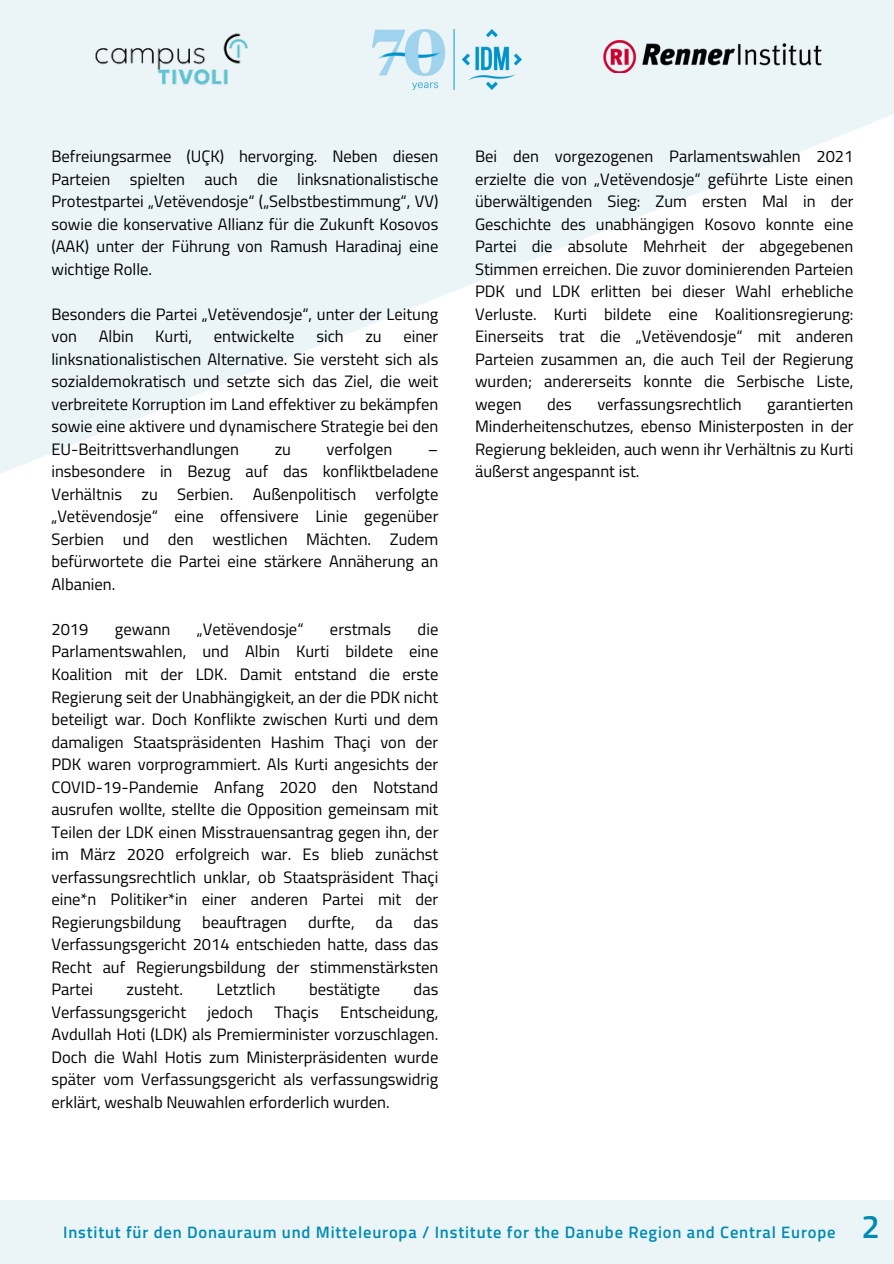
<style>
.page{position:relative;width:894px;height:1264px;background:#fff}
.page>*{position:absolute;margin:0;border:0;box-sizing:border-box;transform-origin:0 0}
.t1{font:600 32.85px "Titillium Web";color:#018bb2}
.t2{font:16.5px/22.5px "Titillium Web";color:#000;text-align:justify}
.t3{font:600 16.5px "Titillium Web";letter-spacing:.05em;color:#018bb2}
</style>
<div class="page">
<div style="left:0;top:1200px;width:893px;height:63px;background:#ebf5f8"></div>
<svg style="left:0;top:0;width:893px;height:474px;fill:#ebf5f8"></svg>
<img style="left:602px;top:40px;width:220px;height:33px">
<img style="left:372px;top:29px;width:149px;height:61px">
<img style="left:81px;top:19px;width:182px;height:81px">
<p class="t2" style="left:51px;top:145px;width:388px">Befreiungsarmee (UÇK) hervorging. Neben diesen Parteien spielten auch die linksnationalistische Protestpartei „Vetëvendosje“ („Selbstbestimmung“, VV) sowie die konservative Allianz für die Zukunft Kosovos (AAK) unter der Führung von Ramush Haradinaj eine wichtige Rolle.</p>
<p class="t2" style="left:51px;top:302px;width:388px">Besonders die Partei „Vetëvendosje“, unter der Leitung von</p>
<p class="t2" style="left:99px;top:325px;width:36px">Albin</p>
<p class="t2" style="left:155px;top:325px;width:38px">Kurti,</p>
<p class="t2" style="left:214px;top:325px;width:82px">entwickelte</p>
<p class="t2" style="left:316px;top:325px;width:29px">sich</p>
<p class="t2" style="left:365px;top:325px;width:18px">zu</p>
<p class="t2" style="left:51px;top:325px;width:388px;text-indent:352px">einer linksnationalistischen Alternative. Sie versteht sich als sozialdemokratisch und setzte sich das Ziel, die weit verbreitete Korruption im Land effektiver zu bekämpfen sowie eine aktivere und dynamischere Strategie bei den EU-Beitrittsverhandlungen</p>
<p class="t2" style="left:274px;top:437px;width:18px">zu</p>
<p class="t2" style="left:326px;top:437px;width:67px">verfolgen</p>
<p class="t2" style="left:51px;top:437px;width:388px;text-indent:376px">– insbesondere in Bezug auf das konfliktbeladene Verhältnis zu Serbien. Außenpolitisch verfolgte „Vetëvendosje“ eine offensivere Linie gegenüber Serbien und den westlichen Mächten. Zudem befürwortete die Partei eine stärkere Annäherung an Albanien.</p>
<p class="t2" style="left:51px;top:617px;width:39px">2019</p>
<p class="t2" style="left:115px;top:617px;width:57px">gewann</p>
<p class="t2" style="left:197px;top:617px;width:108px">„Vetëvendosje“</p>
<p class="t2" style="left:330px;top:617px;width:63px">erstmals</p>
<p class="t2" style="left:51px;top:617px;width:388px;text-indent:366px">die Parlamentswahlen, und Albin Kurti bildete eine Koalition mit der LDK. Damit entstand die erste Regierung seit der Unabhängigkeit, an der die PDK nicht beteiligt war. Doch Konflikte zwischen Kurti und dem damaligen Staatspräsidenten Hashim Thaçi von der PDK waren vorprogrammiert. Als Kurti angesichts der COVID-19-Pandemie Anfang 2020 den Notstand ausrufen wollte, stellte die Opposition gemeinsam mit Teilen der LDK einen Misstrauensantrag gegen ihn, der im März 2020 erfolgreich war. Es blieb zunächst verfassungsrechtlich unklar, ob Staatspräsident Thaçi eine*n Politiker*in einer anderen Partei mit der Regierungsbildung</p>
<p class="t2" style="left:202px;top:910px;width:87px">beauftragen</p>
<p class="t2" style="left:308px;top:910px;width:48px">durfte,</p>
<p class="t2" style="left:375px;top:910px;width:19px">da</p>
<p class="t2" style="left:51px;top:910px;width:388px;text-indent:362px">das Verfassungsgericht 2014 entschieden hatte, dass das Recht auf Regierungsbildung der stimmenstärksten Partei</p>
<p class="t2" style="left:127px;top:977px;width:58px">zusteht.</p>
<p class="t2" style="left:216px;top:977px;width:60px">Letztlich</p>
<p class="t2" style="left:309px;top:977px;width:72px">bestätigte</p>
<p class="t2" style="left:413px;top:977px;width:26px">das</p>
<p class="t2" style="left:51px;top:1000px;width:136px">Verfassungsgericht</p>
<p class="t2" style="left:207px;top:1000px;width:47px">jedoch</p>
<p class="t2" style="left:274px;top:1000px;width:46px">Thaçis</p>
<p class="t2" style="left:51px;top:1000px;width:388px;text-indent:289px">Entscheidung, Avdullah Hoti (LDK) als Premierminister vorzuschlagen.<br>Doch die Wahl Hotis zum Ministerpräsidenten wurde später vom Verfassungsgericht als verfassungswidrig erklärt, weshalb Neuwahlen erforderlich wurden.</p>
<p class="t2" style="left:475px;top:145px;width:380px">Bei den vorgezogenen Parlamentswahlen 2021 erzielte die von „Vetëvendosje“ geführte Liste einen überwältigenden Sieg: Zum ersten Mal in der Geschichte des unabhängigen Kosovo konnte eine Partei die absolute Mehrheit der abgegebenen Stimmen erreichen. Die zuvor dominierenden Parteien PDK und LDK erlitten bei dieser Wahl erhebliche Verluste. Kurti bildete eine Koalitionsregierung:<br>Einerseits trat die „Vetëvendosje“ mit anderen Parteien zusammen an, die auch Teil der Regierung wurden; andererseits konnte die Serbische Liste, wegen</p>
<p class="t2" style="left:547px;top:392px;width:26px">des</p>
<p class="t2" style="left:597px;top:392px;width:146px">verfassungsrechtlich</p>
<p class="t2" style="left:475px;top:392px;width:380px;text-indent:292px">garantierten Minderheitenschutzes, ebenso Ministerposten in der Regierung bekleiden, auch wenn ihr Verhältnis zu Kurti äußerst angespannt ist.</p>
<p class="t3" style="left:63px;top:1219px;width:773px">Institut für den Donauraum und Mitteleuropa / Institute for the Danube Region and Central Europe</p>
<p class="t1" style="left:861px;top:1200px;width:20px">2</p>
</div>
